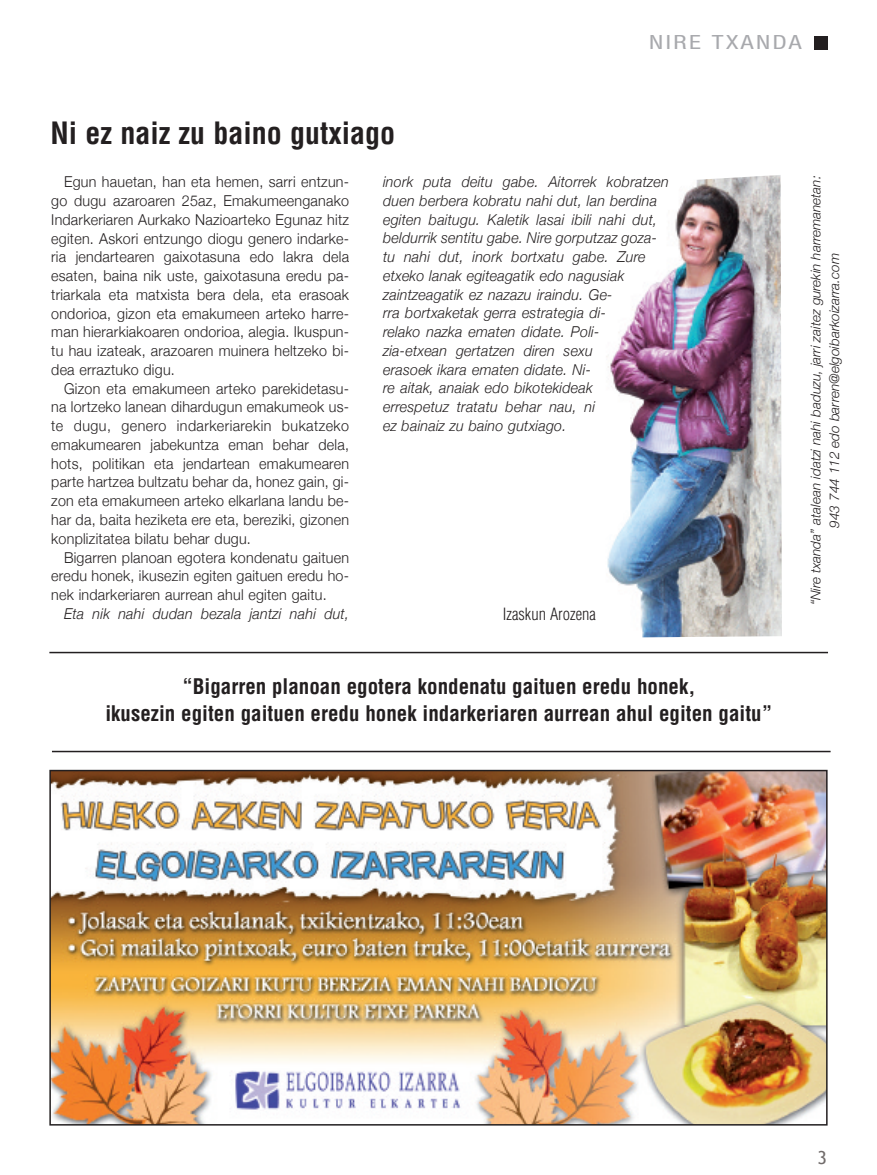
<style>
.page{position:relative;width:877px;height:1175px;background:#fff}
.page>*{position:absolute;margin:0;border:0;box-sizing:border-box;transform-origin:0 0}
.t1{font:700 condensed 30px "Helvetica";color:#231f20}
.t2{font:700 condensed 21px/27px "Helvetica";color:#231f20;text-align:center}
.t3{font:21px "NH57";letter-spacing:.09em;color:#a8a9ad;scale:1.3 1}
.t4{font:18px "Trebuchet MS";color:#716c6b}
.t5{font:300 condensed 16.5px "Helvetica";color:#231f20}
.t6{font:300 15px/18.8px "Helvetica Neue";letter-spacing:.015em;color:#231f20;text-align:justify;scale:.95 1}
.t7{font:italic 300 15px/18.8px "Helvetica Neue";letter-spacing:.015em;color:#231f20;scale:.95 1}
.t8{font:italic 300 13.5px/18.9px "Helvetica Neue";letter-spacing:-.005em;color:#231f20;text-align:center}
</style>
<div class="page">
<div style="left:815px;top:36px;width:13px;height:14px;background:#231f20"></div>
<hr style="left:52px;top:750px;width:778px;height:2px;background:#231f20">
<hr style="left:49px;top:652px;width:779px;height:1px;background:#231f20">
<img style="left:606px;top:175px;width:176px;height:462px">
<img style="left:52px;top:772px;width:772px;height:350px">
<div style="left:49px;top:769px;width:778px;height:356px;border:2px solid #231f20"></div>
<h2 class="t3" style="left:649px;top:35px;width:119px">NIRE TXANDA</h2>
<h1 class="t1" style="left:51px;top:116px;width:346px">Ni ez naiz zu baino gutxiago</h1>
<p class="t6" style="left:51px;top:172px;width:315px;text-indent:13px">Egun hauetan, han eta hemen, sarri entzun&shy;go dugu azaroaren 25az, Emakumeenganako Indarkeriaren Aurkako Nazioarteko Egunaz hitz egiten. Askori entzungo diogu genero indarke&shy;ria jendartearen gaixotasuna edo lakra dela esaten, baina nik uste, gaixotasuna eredu pa&shy;triarkala eta matxista bera dela, eta erasoak ondorioa, gizon eta emakumeen arteko harre&shy;man hierarkiakoaren ondorioa, alegia. Ikuspun&shy;tu hau izateak, arazoaren muinera heltzeko bi&shy;dea erraztuko digu.</p>
<p class="t6" style="left:51px;top:379px;width:315px;text-indent:13px">Gizon eta emakumeen arteko parekidetasu&shy;na lortzeko lanean dihardugun emakumeok us&shy;te dugu, genero indarkeriarekin bukatzeko emakumearen jabekuntza eman behar dela, hots, politikan eta jendartean emakumearen parte hartzea bultzatu behar da, honez gain, gi&shy;zon eta emakumeen arteko elkarlana landu be&shy;har da, baita heziketa ere eta, bereziki, gizonen konplizitatea bilatu behar dugu.</p>
<p class="t6" style="left:51px;top:547px;width:315px;text-indent:13px">Bigarren planoan egotera kondenatu gaituen eredu honek, ikusezin egiten gaituen eredu ho&shy;nek indarkeriaren aurrean ahul egiten gaitu.</p>
<p class="t7" style="left:64px;top:604px;width:302px">Eta nik nahi dudan bezala jantzi nahi dut,</p>
<p class="t7" style="left:383px;top:172px;width:302px">inork puta deitu gabe. Aitorrek kobratzen duen berbera kobratu nahi dut, lan berdina egiten baitugu. Kaletik lasai ibili nahi dut, beldurrik sentitu gabe. Nire gorputzaz goza&shy;tu nahi dut, inork bortxatu gabe. Zure etxeko lanak egiteagatik edo nagusiak zaintzeagatik ez nazazu iraindu. Ge-<br>rra bortxaketak gerra estrategia di-<br>relako nazka ematen didate. Poli-<br>zia-etxean gertatzen diren sexu<br>erasoek ikara ematen didate. Ni-<br>re aitak, anaiak edo bikotekideak<br>errespetuz tratatu behar nau, ni<br>ez bainaiz zu baino gutxiago.</p>
<p class="t5" style="left:503px;top:604px;width:94px">Izaskun Arozena</p>
<h2 class="t2" style="left:105px;top:673px;width:668px">“Bigarren planoan egotera kondenatu gaituen eredu honek,<br>ikusezin egiten gaituen eredu honek indarkeriaren aurrean ahul egiten gaitu”</h2>
<p class="t8" style="left:806px;top:605px;width:431px;rotate:-90deg">“Nire txanda” atalean idatzi nahi baduzu, jarri zaitez gurekin harremanetan:<br>943 744 112 edo barren@elgoibarkoizarra.com</p>
<p class="t4" style="left:818px;top:1147px;width:11px">3</p>
</div>
